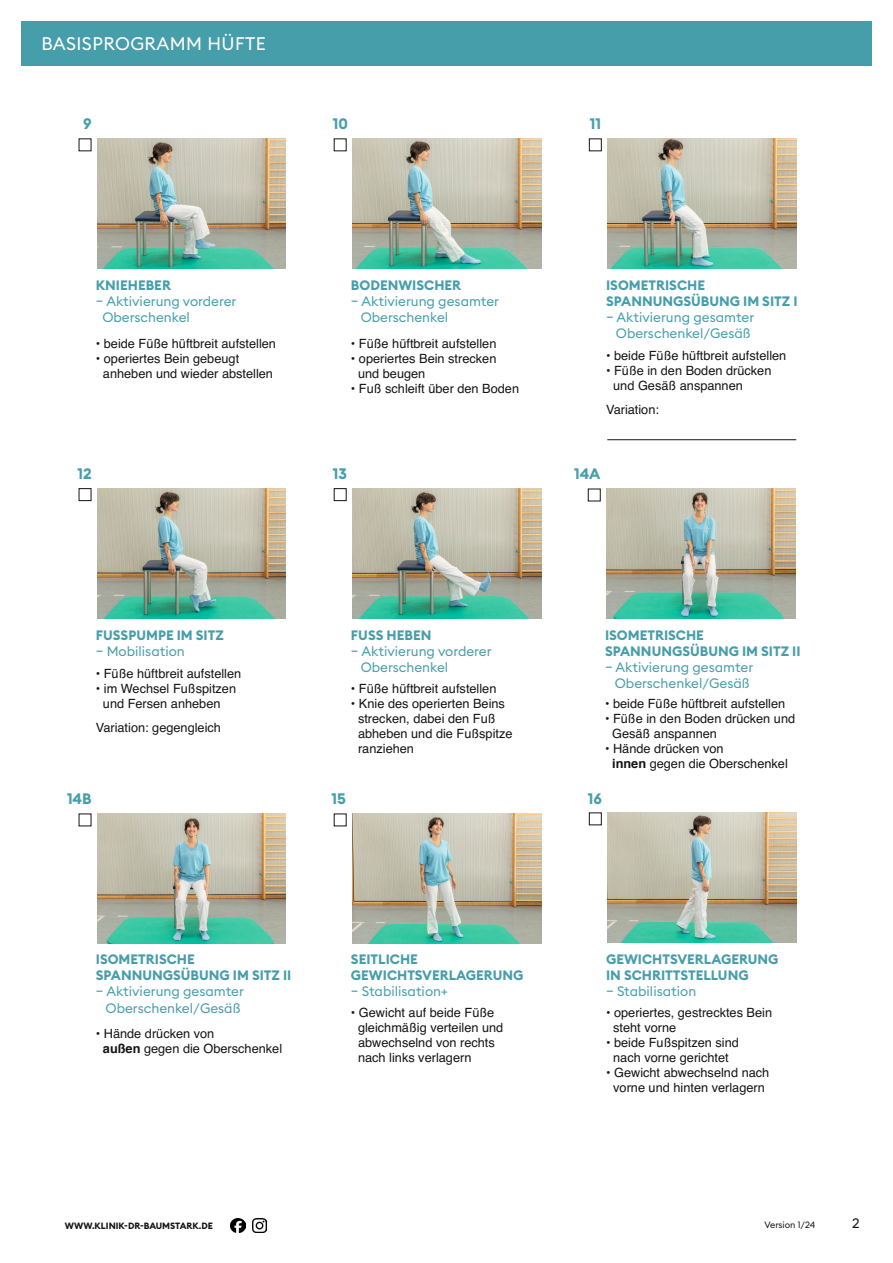
<style>
.page{position:relative;width:893px;height:1263px;background:#fff}
.page>*{position:absolute;margin:0;border:0;box-sizing:border-box;transform-origin:0 0}
._01_Bold_28pt{font:18px "Euclid Square";letter-spacing:.025em;color:#fff}
.t1{font:700 15px "Euclid Square";color:#479eab}
.t2{font:13.5px "Euclid Square";color:#479eab}
.t3{font:700 13.5px "Euclid Square";color:#479eab}
.t4{font:13.5px "Euclid Square";color:#131413}
.t5{font:12.75px/15px "Helvetica";color:#131413;text-align:center}
.t6{font:700 9px "Euclid Square";color:#131413}
.t7{font:9px "Euclid Square";color:#131413}
.s1{font-weight:700}
</style>
<div class="page">
<div style="left:21px;top:21px;width:851px;height:45px;background:#479eab"></div>
<img style="left:252px;top:1218px;width:14px;height:14px">
<img style="left:231px;top:1218px;width:14px;height:14px">
<img style="left:97px;top:138px;width:189px;height:131px">
<img style="left:97px;top:488px;width:189px;height:130px">
<img style="left:97px;top:813px;width:189px;height:131px">
<img style="left:352px;top:138px;width:189px;height:131px">
<img style="left:352px;top:488px;width:189px;height:130px">
<img style="left:352px;top:813px;width:189px;height:131px">
<img style="left:607px;top:138px;width:189px;height:131px">
<div style="left:79px;top:488px;width:12px;height:13px;border:1px solid #131413"></div>
<div style="left:334px;top:488px;width:13px;height:13px;border:1px solid #131413"></div>
<div style="left:589px;top:138px;width:13px;height:13px;border:1px solid #131413"></div>
<img style="left:607px;top:812px;width:189px;height:131px">
<div style="left:589px;top:812px;width:13px;height:13px;border:1px solid #131413"></div>
<img style="left:606px;top:489px;width:189px;height:130px">
<div style="left:588px;top:489px;width:13px;height:12px;border:1px solid #131413"></div>
<hr style="left:607px;top:439px;width:189px;height:1px;background:#131413">
<p class="_01_Bold_28pt" style="left:41px;top:32px;width:226px">BASISPROGRAMM HÜFTE</p>
<p class="t1" style="left:83px;top:114px;width:10px">9</p>
<p class="t1" style="left:333px;top:114px;width:17px">10</p>
<p class="t1" style="left:590px;top:114px;width:13px">11</p>
<p class="t3" style="left:96px;top:276px;width:77px">KNIEHEBER</p>
<p class="t2" style="left:96px;top:293px;width:142px">– Aktivierung vorderer</p>
<p class="t2" style="left:102px;top:309px;width:89px">Oberschenkel</p>
<p class="t5" style="left:96px;top:336px;width:182px">• beide Füße hüftbreit aufstellen</p>
<p class="t5" style="left:96px;top:351px;width:145px">• operiertes Bein gebeugt</p>
<p class="t5" style="left:103px;top:366px;width:172px">anheben und wieder abstellen</p>
<p class="t1" style="left:78px;top:464px;width:16px">12</p>
<p class="t3" style="left:351px;top:276px;width:112px">BODENWISCHER</p>
<p class="t2" style="left:351px;top:293px;width:150px">– Aktivierung gesamter</p>
<p class="t2" style="left:361px;top:309px;width:89px">Oberschenkel</p>
<p class="t5" style="left:351px;top:336px;width:147px">• Füße hüftbreit aufstellen</p>
<p class="t5" style="left:351px;top:351px;width:147px">• operiertes Bein strecken</p>
<p class="t5" style="left:358px;top:366px;width:69px">und beugen</p>
<p class="t5" style="left:351px;top:381px;width:170px">• Fuß schleift über den Boden</p>
<p class="t1" style="left:333px;top:464px;width:16px">13</p>
<p class="t3" style="left:606px;top:276px;width:100px">ISOMETRISCHE</p>
<p class="t3" style="left:606px;top:293px;width:193px">SPANNUNGSÜBUNG IM SITZ I</p>
<p class="t2" style="left:606px;top:309px;width:150px">– Aktivierung gesamter</p>
<p class="t2" style="left:616px;top:325px;width:136px">Oberschenkel/Gesäß</p>
<p class="t5" style="left:606px;top:348px;width:182px">• beide Füße hüftbreit aufstellen</p>
<p class="t5" style="left:606px;top:363px;width:167px">• Füße in den Boden drücken</p>
<p class="t5" style="left:613px;top:378px;width:131px">und Gesäß anspannen</p>
<p class="t5" style="left:606px;top:402px;width:54px">Variation:</p>
<p class="t1" style="left:574px;top:464px;width:28px">14A</p>
<p class="t3" style="left:96px;top:626px;width:130px">FUSSPUMPE IM SITZ</p>
<p class="t2" style="left:96px;top:642px;width:91px">– Mobilisation</p>
<p class="t5" style="left:96px;top:667px;width:147px">• Füße hüftbreit aufstellen</p>
<p class="t5" style="left:96px;top:682px;width:142px">• im Wechsel Fußspitzen</p>
<p class="t5" style="left:103px;top:697px;width:119px">und Fersen anheben</p>
<p class="t5" style="left:96px;top:721px;width:127px">Variation: gegengleich</p>
<p class="t1" style="left:67px;top:789px;width:26px">14B</p>
<p class="t3" style="left:351px;top:626px;width:82px">FUSS HEBEN</p>
<p class="t2" style="left:351px;top:642px;width:142px">– Aktivierung vorderer</p>
<p class="t2" style="left:361px;top:659px;width:89px">Oberschenkel</p>
<p class="t5" style="left:351px;top:681px;width:147px">• Füße hüftbreit aufstellen</p>
<p class="t5" style="left:351px;top:696px;width:155px">• Knie des operierten Beins</p>
<p class="t5" style="left:358px;top:711px;width:139px">strecken, dabei den Fuß</p>
<p class="t5" style="left:358px;top:726px;width:156px">abheben und die Fußspitze</p>
<p class="t5" style="left:358px;top:741px;width:57px">ranziehen</p>
<p class="t1" style="left:331px;top:789px;width:16px">15</p>
<p class="t3" style="left:96px;top:950px;width:100px">ISOMETRISCHE</p>
<p class="t3" style="left:96px;top:967px;width:197px">SPANNUNGSÜBUNG IM SITZ II</p>
<p class="t2" style="left:96px;top:983px;width:150px">– Aktivierung gesamter</p>
<p class="t2" style="left:106px;top:999px;width:136px">Oberschenkel/Gesäß</p>
<p class="t5" style="left:96px;top:1026px;width:120px">• Hände drücken von</p>
<p class="t5" style="left:103px;top:1041px;width:181px"><span class="s1">außen</span> gegen die Oberschenkel</p>
<p class="t3" style="left:351px;top:950px;width:68px">SEITLICHE</p>
<p class="t3" style="left:351px;top:967px;width:174px">GEWICHTSVERLAGERUNG</p>
<p class="t2" style="left:351px;top:983px;width:98px">– Stabilisation+</p>
<p class="t5" style="left:351px;top:1005px;width:145px">• Gewicht auf beide Füße</p>
<p class="t5" style="left:358px;top:1020px;width:147px">gleichmäßig verteilen und</p>
<p class="t5" style="left:358px;top:1035px;width:138px">abwechselnd von rechts</p>
<p class="t5" style="left:358px;top:1050px;width:115px">nach links verlagern</p>
<p class="t3" style="left:605px;top:626px;width:100px">ISOMETRISCHE</p>
<p class="t3" style="left:605px;top:642px;width:197px">SPANNUNGSÜBUNG IM SITZ II</p>
<p class="t2" style="left:605px;top:659px;width:150px">– Aktivierung gesamter</p>
<p class="t2" style="left:615px;top:675px;width:136px">Oberschenkel/Gesäß</p>
<p class="t5" style="left:605px;top:696px;width:182px">• beide Füße hüftbreit aufstellen</p>
<p class="t5" style="left:605px;top:711px;width:192px">• Füße in den Boden drücken und</p>
<p class="t5" style="left:612px;top:726px;width:106px">Gesäß anspannen</p>
<p class="t5" style="left:605px;top:741px;width:120px">• Hände drücken von</p>
<p class="t5" style="left:612px;top:756px;width:177px"><span class="s1">innen</span> gegen die Oberschenkel</p>
<p class="t1" style="left:588px;top:789px;width:16px">16</p>
<p class="t3" style="left:606px;top:950px;width:174px">GEWICHTSVERLAGERUNG</p>
<p class="t3" style="left:606px;top:967px;width:144px">IN SCHRITTSTELLUNG</p>
<p class="t2" style="left:606px;top:983px;width:92px">– Stabilisation</p>
<p class="t5" style="left:606px;top:1005px;width:168px">• operiertes, gestrecktes Bein</p>
<p class="t5" style="left:613px;top:1020px;width:65px">steht vorne</p>
<p class="t5" style="left:606px;top:1035px;width:134px">• beide Fußspitzen sind</p>
<p class="t5" style="left:613px;top:1050px;width:117px">nach vorne gerichtet</p>
<p class="t5" style="left:606px;top:1065px;width:165px">• Gewicht abwechselnd nach vorne und hinten verlagern</p>
<p class="t6" style="left:65px;top:1220px;width:150px">WWW.KLINIK-DR-BAUMSTARK.DE</p>
<p class="t7" style="left:764px;top:1219px;width:53px">Version 1/24</p>
<p class="t4" style="left:852px;top:1215px;width:9px">2</p>
</div>
